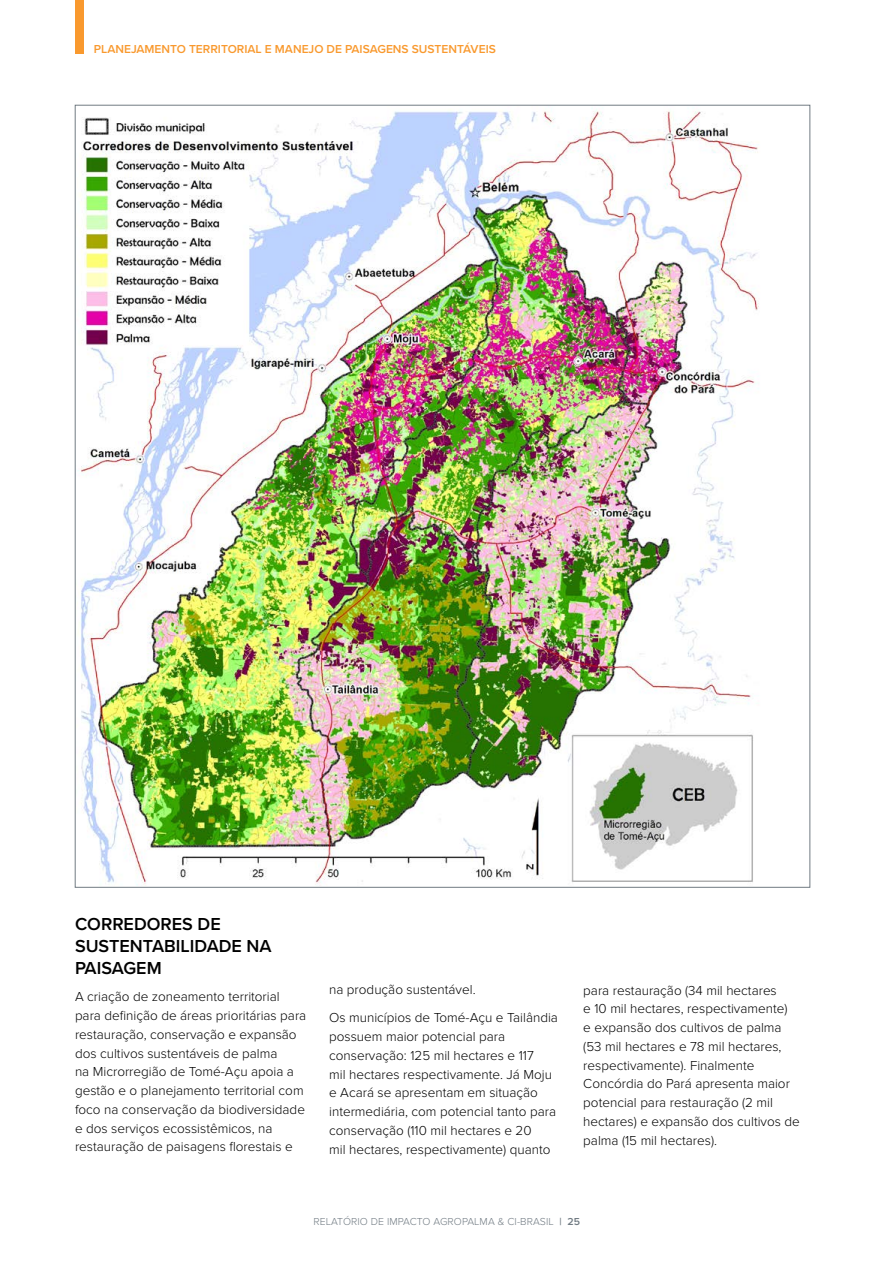
<style>
.page{position:relative;width:893px;height:1263px;background:#fff}
.page>*{position:absolute;margin:0;border:0;box-sizing:border-box;transform-origin:0 0}
.t1{font:600 18px/21.6px "Proxima Nova";color:#000}
.t2{font:300 13.5px/18.8px "Proxima Nova";color:#000}
.t3{font:600 12px "Proxima Nova";color:#f9992e}
.t4{font:300 10.5px "Proxima Nova";letter-spacing:.01em;color:#717b83}
.s1{font-weight:600}
</style>
<div class="page">
<div style="left:75px;top:0;width:8px;height:53px;background:#f9992e"></div>
<img style="left:77px;top:109px;width:682px;height:776px">
<p class="t3" style="left:94px;top:40px;width:403px">PLANEJAMENTO TERRITORIAL E MANEJO DE PAISAGENS SUSTENTÁVEIS</p>
<h1 class="t1" style="left:75px;top:913px;width:198px">CORREDORES DE<br>SUSTENTABILIDADE NA<br>PAISAGEM</h1>
<p class="t2" style="left:75px;top:988px;width:233px">A criação de zoneamento territorial para definição de áreas prioritárias para restauração, conservação e expansão dos cultivos sustentáveis de palma<br>na Microrregião de Tomé-Açu apoia a gestão e o planejamento territorial com foco na conservação da biodiversidade e dos serviços ecossistêmicos, na restauração de paisagens florestais e</p>
<p class="t2" style="left:329px;top:976px;width:230px;line-height:27.8px">na produção sustentável.<br>Os municípios de Tomé-Açu e Tailândia</p>
<p class="t2" style="left:329px;top:1027px;width:228px">possuem maior potencial para conservação: 125 mil hectares e 117<br>mil hectares respectivamente. Já Moju e Acará se apresentam em situação intermediária, com potencial tanto para conservação (110 mil hectares e 20<br>mil hectares, respectivamente) quanto</p>
<p class="t2" style="left:583px;top:981px;width:218px">para restauração (34 mil hectares<br>e 10 mil hectares, respectivamente)<br>e expansão dos cultivos de palma (53 mil hectares e 78 mil hectares, respectivamente). Finalmente Concórdia do Pará apresenta maior potencial para restauração (2 mil hectares) e expansão dos cultivos de palma (15 mil hectares).</p>
<p class="t4" style="left:313px;top:1215px;width:268px">RELATÓRIO DE IMPACTO AGROPALMA &amp; CI-BRASIL <span class="s1">| 25</span></p>
</div>
